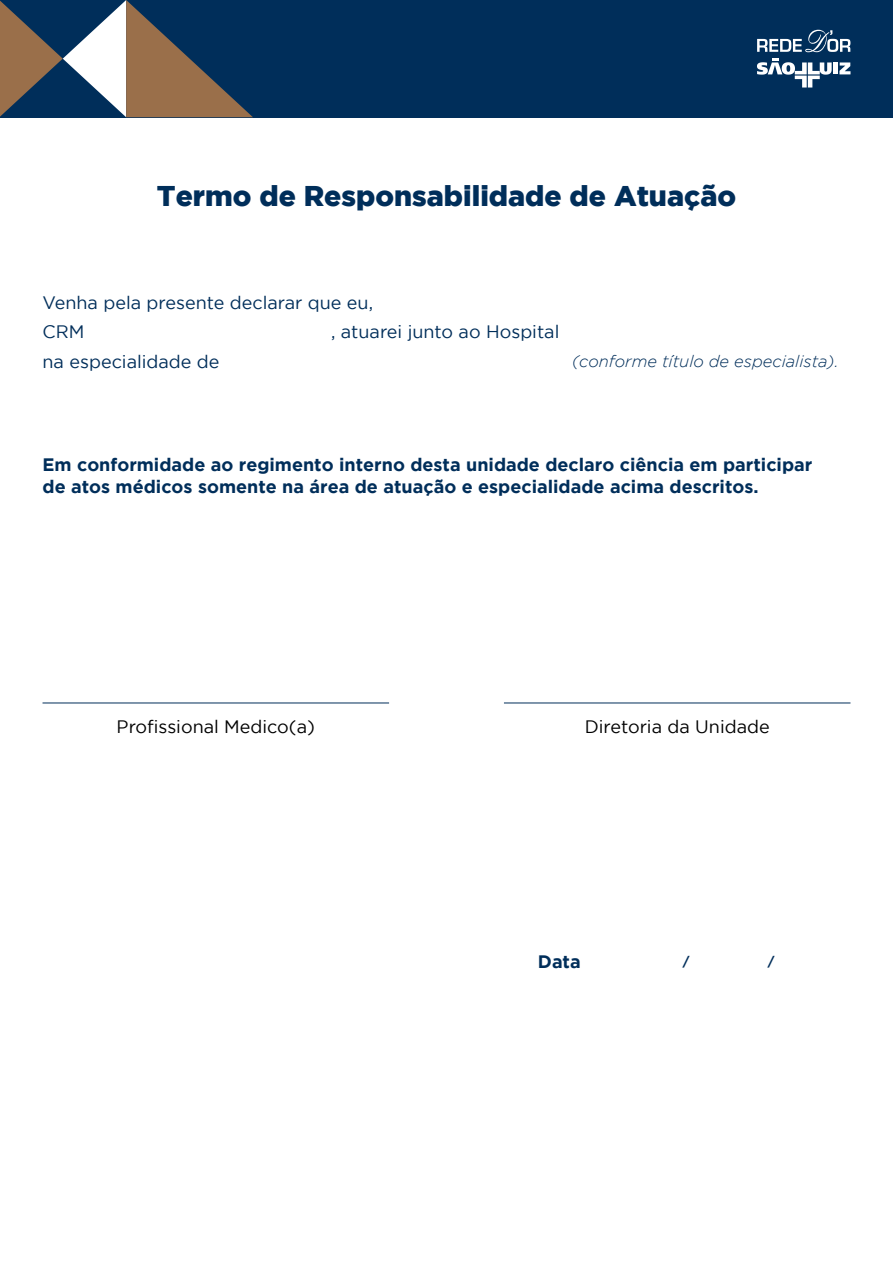
<style>
.page{position:relative;width:893px;height:1263px;background:#fff}
.page>*{position:absolute;margin:0;border:0;box-sizing:border-box;transform-origin:0 0}
.t1{font:900 28.5px "Gotham";color:#002e5a}
.t2{font:700 18px/21.6px "Gotham";color:#002e5a}
.t3{font:18px "Gotham";color:#002e5a}
.t4{font:18px "Gotham";color:#000}
.t5{font:italic 300 16.5px "Gotham";color:#002e5a}
.t6{font:700 12.75px "Gotham";color:#002e5a}
</style>
<div class="page">
<div style="left:0;top:0;width:893px;height:117px;background:#002e5a"></div>
<div style="left:833px;top:62px;width:5px;height:12px;background:#fff"></div>
<svg style="left:839px;top:62px;width:11px;height:12px"></svg>
<svg style="left:757px;top:59px;width:75px;height:29px"></svg>
<svg style="left:757px;top:30px;width:93px;height:22px"></svg>
<svg style="left:0;top:0;width:253px;height:117px"></svg>
<hr style="left:43px;top:703px;width:346px;height:1px;background:#002e5a">
<hr style="left:504px;top:703px;width:346px;height:1px;background:#002e5a">
<h1 class="t1" style="left:157px;top:180px;width:581px">Termo de Responsabilidade de Atuação</h1>
<p class="t3" style="left:43px;top:292px;width:332px">Venha pela presente declarar que eu,</p>
<p class="t3" style="left:43px;top:322px;width:43px">CRM</p>
<p class="t3" style="left:331px;top:322px;width:230px">, atuarei junto ao Hospital</p>
<p class="t3" style="left:43px;top:352px;width:179px">na especialidade de</p>
<p class="t5" style="left:572px;top:352px;width:268px">(conforme título de especialista).</p>
<p class="t2" style="left:43px;top:453px;width:771px">Em conformidade ao regimento interno desta unidade declaro ciência em participar de atos médicos somente na área de atuação e especialidade acima descritos.</p>
<p class="t4" style="left:117px;top:716px;width:200px">Profissional Medico(a)</p>
<p class="t4" style="left:585px;top:716px;width:187px">Diretoria da Unidade</p>
<p class="t2" style="left:538px;top:950px;width:44px">Data</p>
<p class="t6" style="left:683px;top:954px;width:8px">/</p>
<p class="t6" style="left:768px;top:954px;width:8px">/</p>
</div>
